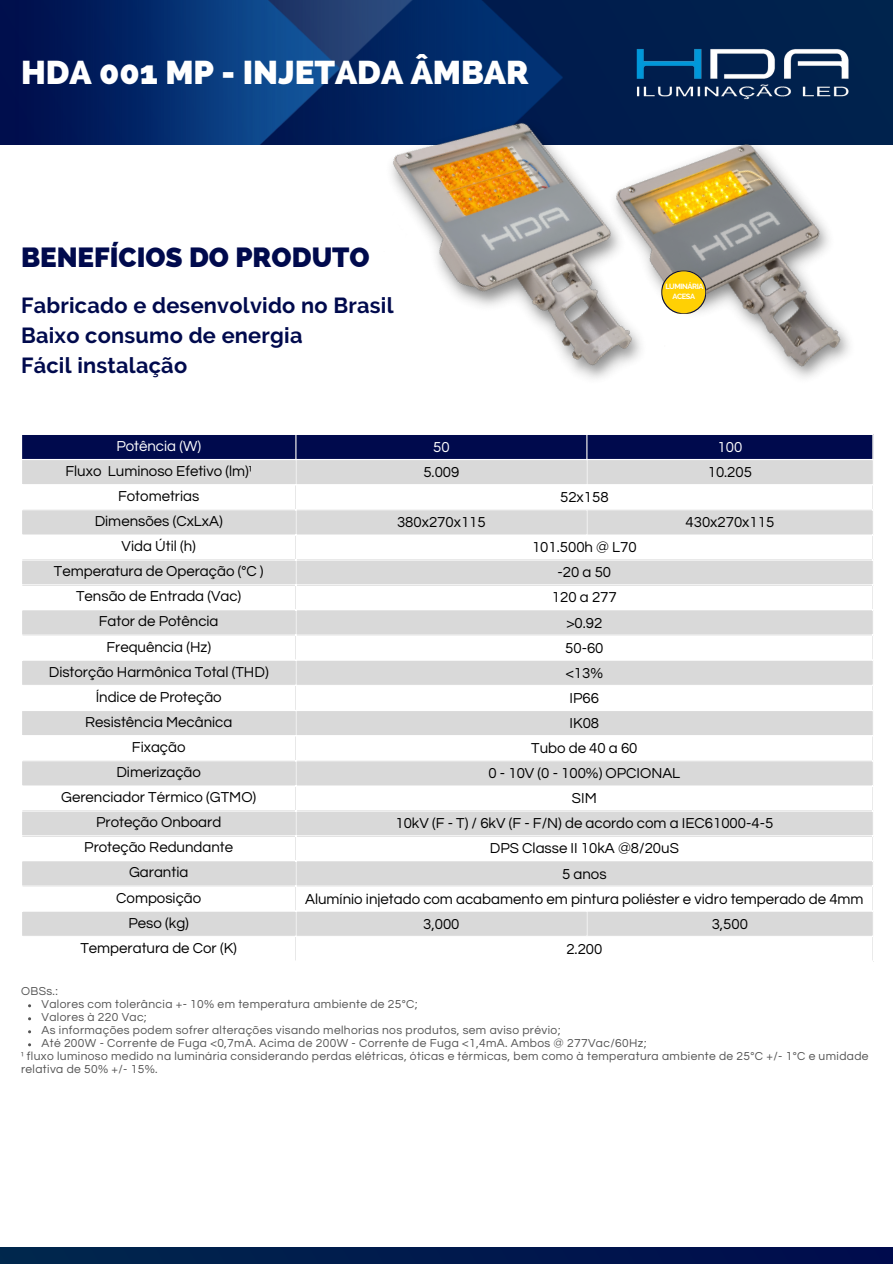
<style>
.page{position:relative;width:893px;height:1264px;background:#fff}
.page>*{position:absolute;margin:0;border:0;box-sizing:border-box;transform-origin:0 0}
.t1{font:800 33px "Raleway";color:#fff}
.t2{font:800 27.75px "Raleway";color:#000a4d}
.t3{font:700 21.75px/30.3px "Raleway";letter-spacing:.01em;color:#000a4d}
.t4{font:15px "Questrial";color:#000}
.t5{font:15px "Questrial";color:#fff}
.t6{font:12px/13px "Questrial";letter-spacing:.03em;color:#545454}
.t7{font:700 7.5px/10.1px "Raleway";letter-spacing:-.06em;color:#fff;text-align:center}
</style>
<div class="page">
<svg style="left:0;top:0;width:892px;height:144px;background:#001d4d"></svg>
<img style="left:15px;top:0;width:314px;height:145px">
<img style="left:238px;top:0;width:324px;height:144px">
<img style="left:627px;top:38px;width:234px;height:49px">
<div style="left:0;top:1247px;width:892px;height:16px;background:linear-gradient(to right,#00284d,#000b4d)"></div>
<img style="left:732px;top:87px;width:160px;height:291px">
<img style="left:329px;top:60px;width:403px;height:319px">
<svg style="left:661px;top:270px;width:45px;height:44px;background:#e0be2f"></svg>
<div style="left:22px;top:435px;width:850px;height:24px;background:#000a4d"></div>
<div style="left:22px;top:460px;width:850px;height:24px;background:#d9d9d9"></div>
<svg style="left:22px;top:510px;width:850px;height:425px;fill:#d9d9d9"></svg>
<hr style="left:295px;top:435px;width:1px;height:525px;background:#fff">
<hr style="left:586px;top:435px;width:1px;height:49px;background:#fff">
<svg style="left:586px;top:510px;width:1px;height:24px"></svg>
<svg style="left:586px;top:911px;width:1px;height:24px"></svg>
<hr style="left:21px;top:534px;width:852px;height:1px;background:#fff">
<hr style="left:21px;top:559px;width:852px;height:1px;background:#fff">
<hr style="left:21px;top:584px;width:852px;height:1px;background:#fff">
<hr style="left:21px;top:609px;width:852px;height:1px;background:#fff">
<hr style="left:21px;top:634px;width:852px;height:1px;background:#fff">
<hr style="left:21px;top:659px;width:852px;height:2px;background:#fff">
<hr style="left:21px;top:685px;width:852px;height:1px;background:#fff">
<hr style="left:21px;top:710px;width:852px;height:1px;background:#fff">
<hr style="left:21px;top:735px;width:852px;height:1px;background:#fff">
<hr style="left:21px;top:760px;width:852px;height:1px;background:#fff">
<hr style="left:21px;top:785px;width:852px;height:1px;background:#fff">
<hr style="left:21px;top:810px;width:852px;height:1px;background:#fff">
<hr style="left:21px;top:835px;width:852px;height:1px;background:#fff">
<hr style="left:21px;top:860px;width:852px;height:1px;background:#fff">
<hr style="left:21px;top:885px;width:852px;height:1px;background:#fff">
<hr style="left:21px;top:910px;width:852px;height:1px;background:#fff">
<p class="t1" style="left:21px;top:53px;width:509px">HDA 001 MP - INJETADA ÂMBAR</p>
<p class="t2" style="left:21px;top:241px;width:350px">BENEFÍCIOS DO PRODUTO</p>
<p class="t3" style="left:21px;top:290px;width:374px">Fabricado e desenvolvido no Brasil<br>Baixo consumo de energia<br>Fácil instalação</p>
<p class="t7" style="left:665px;top:281px;width:40px">LUMINÁRIA<br>ACESA</p>
<p class="t5" style="left:116px;top:438px;width:86px">Potência (W)</p>
<p class="t5" style="left:433px;top:439px;width:18px">50</p>
<p class="t5" style="left:717px;top:439px;width:26px">100</p>
<p class="t4" style="left:65px;top:463px;width:188px">Fluxo Luminoso Efetivo (lm)¹</p>
<p class="t4" style="left:423px;top:464px;width:38px">5.009</p>
<p class="t4" style="left:707px;top:464px;width:46px">10.205</p>
<p class="t4" style="left:118px;top:488px;width:83px">Fotometrias</p>
<p class="t4" style="left:560px;top:490px;width:50px">52x158</p>
<p class="t4" style="left:95px;top:513px;width:130px">Dimensões (CxLxA)</p>
<p class="t4" style="left:397px;top:515px;width:90px">380x270x115</p>
<p class="t4" style="left:685px;top:515px;width:90px">430x270x115</p>
<p class="t4" style="left:122px;top:539px;width:76px">Vida Útil (h)</p>
<p class="t4" style="left:532px;top:540px;width:106px">101.500h @ L70</p>
<p class="t4" style="left:54px;top:564px;width:211px">Temperatura de Operação (°C )</p>
<p class="t4" style="left:557px;top:565px;width:55px">-20 a 50</p>
<p class="t4" style="left:76px;top:589px;width:167px">Tensão de Entrada (Vac)</p>
<p class="t4" style="left:552px;top:590px;width:66px">120 a 277</p>
<p class="t4" style="left:99px;top:614px;width:121px">Fator de Potência</p>
<p class="t4" style="left:566px;top:615px;width:38px">&gt;0.92</p>
<p class="t4" style="left:106px;top:639px;width:106px">Frequência (Hz)</p>
<p class="t4" style="left:565px;top:640px;width:40px">50-60</p>
<p class="t4" style="left:49px;top:664px;width:221px">Distorção Harmônica Total (THD)</p>
<p class="t4" style="left:565px;top:665px;width:39px">&lt;13%</p>
<p class="t4" style="left:96px;top:689px;width:128px">Índice de Proteção</p>
<p class="t4" style="left:569px;top:690px;width:31px">IP66</p>
<p class="t4" style="left:85px;top:714px;width:149px">Resistência Mecânica</p>
<p class="t4" style="left:569px;top:715px;width:31px">IK08</p>
<p class="t4" style="left:132px;top:739px;width:55px">Fixação</p>
<p class="t4" style="left:531px;top:740px;width:108px">Tubo de 40 a 60</p>
<p class="t4" style="left:116px;top:764px;width:86px">Dimerização</p>
<p class="t4" style="left:488px;top:765px;width:193px">0 - 10V (0 - 100%) OPCIONAL</p>
<p class="t4" style="left:61px;top:789px;width:196px">Gerenciador Térmico (GTMO)</p>
<p class="t4" style="left:572px;top:791px;width:26px">SIM</p>
<p class="t4" style="left:96px;top:815px;width:127px">Proteção Onboard</p>
<p class="t4" style="left:395px;top:816px;width:379px">10kV (F - T) / 6kV (F - F/N) de acordo com a IEC61000-4-5</p>
<p class="t4" style="left:84px;top:840px;width:150px">Proteção Redundante</p>
<p class="t4" style="left:490px;top:841px;width:190px">DPS Classe II 10kA @8/20uS</p>
<p class="t4" style="left:129px;top:865px;width:61px">Garantia</p>
<p class="t4" style="left:562px;top:866px;width:46px">5 anos</p>
<p class="t4" style="left:116px;top:890px;width:87px">Composição</p>
<p class="t4" style="left:305px;top:891px;width:560px">Alumínio injetado com acabamento em pintura poliéster e vidro temperado de 4mm</p>
<p class="t4" style="left:128px;top:915px;width:62px">Peso (kg)</p>
<p class="t4" style="left:423px;top:916px;width:38px">3,000</p>
<p class="t4" style="left:711px;top:916px;width:38px">3,500</p>
<h4 class="t4" style="left:80px;top:940px;width:158px">Temperatura de Cor (K)</h4>
<p class="t4" style="left:566px;top:941px;width:38px">2.200</p>
<p class="t6" style="left:21px;top:985px;width:38px">OBSs.:</p>
<p class="t6" style="left:41px;top:998px;width:378px">Valores com tolerância +- 10% em temperatura ambiente de 25°C;</p>
<p class="t6" style="left:41px;top:1011px;width:107px">Valores à 220 Vac;</p>
<h2 class="t6" style="left:41px;top:1024px;width:520px">As informações podem sofrer alterações visando melhorias nos produtos, sem aviso prévio;</h2>
<h3 class="t6" style="left:41px;top:1037px;width:606px">Até 200W - Corrente de Fuga &lt;0,7mA. Acima de 200W - Corrente de Fuga &lt;1,4mA. Ambos @ 277Vac/60Hz;</h3>
<p class="t6" style="left:21px;top:1050px;width:849px">¹ fluxo luminoso medido na luminária considerando perdas elétricas, óticas e térmicas, bem como à temperatura ambiente de 25°C +/- 1°C e umidade relativa de 50% +/- 15%.</p>
</div>
